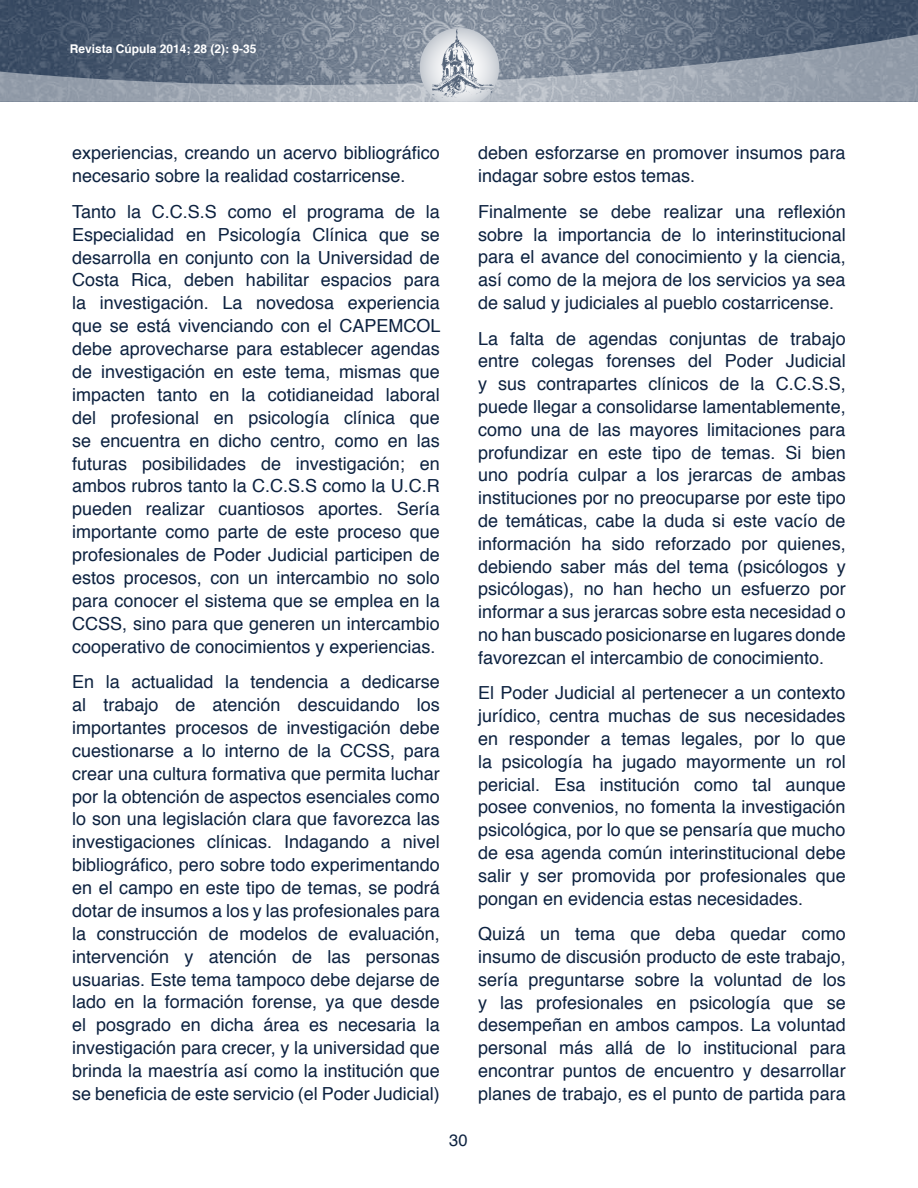
<style>
.page{position:relative;width:918px;height:1188px;background:#fff}
.page>*{position:absolute;margin:0;border:0;box-sizing:border-box;transform-origin:0 0}
.t1{font:18px/23px "Helvetica";color:#0d2240;text-align:justify}
.t2{font:16.5px "Helvetica";color:#0d2240}
.t3{font:700 12px "Helvetica";color:#fff}
</style>
<div class="page">
<img style="left:0;top:0;width:918px;height:34px">
<svg style="left:0;top:34px;width:918px;height:68px;background:#7e8999"></svg>
<svg style="left:420px;top:28px;width:79px;height:74px;background:#c1c6cd"></svg>
<p class="t3" style="left:70px;top:39px;width:188px">Revista Cúpula 2014; 28 (2): 9-35</p>
<p class="t1" style="left:72px;top:142px;width:369px">experiencias, creando un acervo bibliográfico necesario sobre la realidad costarricense.</p>
<p class="t1" style="left:72px;top:201px;width:370px">Tanto la C.C.S.S como el programa de la Especialidad en Psicología Clínica que se desarrolla en conjunto con la Universidad de Costa Rica, deben habilitar espacios para la investigación. La novedosa experiencia que se está vivenciando con el CAPEMCOL debe aprovecharse para establecer agendas de investigación en este tema, mismas que impacten tanto en la cotidianeidad laboral del profesional en psicología clínica que se encuentra en dicho centro, como en las futuras posibilidades de investigación; en ambos rubros tanto la C.C.S.S como la U.C.R pueden realizar cuantiosos aportes. Sería importante como parte de este proceso que profesionales de Poder Judicial participen de estos procesos, con un intercambio no solo para conocer el sistema que se emplea en la CCSS, sino para que generen un intercambio cooperativo de conocimientos y experiencias.</p>
<p class="t1" style="left:72px;top:671px;width:369px">En la actualidad la tendencia a dedicarse al trabajo de atención descuidando los importantes procesos de investigación debe cuestionarse a lo interno de la CCSS, para crear una cultura formativa que permita luchar por la obtención de aspectos esenciales como lo son una legislación clara que favorezca las investigaciones clínicas. Indagando a nivel bibliográfico, pero sobre todo experimentando en el campo en este tipo de temas, se podrá dotar de insumos a los y las profesionales para la construcción de modelos de evaluación, intervención y atención de las personas usuarias. Este tema tampoco debe dejarse de lado en la formación forense, ya que desde el posgrado en dicha área es necesaria la investigación para crecer, y la universidad que brinda la maestría así como la institución que se beneficia de este servicio (el Poder Judicial)</p>
<p class="t1" style="left:478px;top:142px;width:369px">deben esforzarse en promover insumos para indagar sobre estos temas.</p>
<p class="t1" style="left:478px;top:201px;width:369px">Finalmente se debe realizar una reflexión sobre la importancia de lo interinstitucional para el avance del conocimiento y la ciencia, así como de la mejora de los servicios ya sea de salud y judiciales al pueblo costarricense.</p>
<p class="t1" style="left:478px;top:327px;width:369px">La falta de agendas conjuntas de trabajo entre colegas forenses del Poder Judicial y sus contrapartes clínicos de la C.C.S.S, puede llegar a consolidarse lamentablemente, como una de las mayores limitaciones para profundizar en este tipo de temas. Si bien uno podría culpar a los jerarcas de ambas instituciones por no preocuparse por este tipo de temáticas, cabe la duda si este vacío de información ha sido reforzado por quienes, debiendo saber más del tema (psicólogos y psicólogas), no han hecho un esfuerzo por informar a sus jerarcas sobre esta necesidad o no han buscado posicionarse en lugares donde favorezcan el intercambio de conocimiento.</p>
<p class="t1" style="left:478px;top:682px;width:369px">El Poder Judicial al pertenecer a un contexto jurídico, centra muchas de sus necesidades en responder a temas legales, por lo que la psicología ha jugado mayormente un rol pericial. Esa institución como tal aunque posee convenios, no fomenta la investigación psicológica, por lo que se pensaría que mucho de esa agenda común interinstitucional debe salir y ser promovida por profesionales que pongan en evidencia estas necesidades.</p>
<p class="t1" style="left:478px;top:923px;width:369px">Quizá un tema que deba quedar como insumo de discusión producto de este trabajo, sería preguntarse sobre la voluntad de los y las profesionales en psicología que se desempeñan en ambos campos. La voluntad personal más allá de lo institucional para encontrar puntos de encuentro y desarrollar planes de trabajo, es el punto de partida para</p>
<p class="t2" style="left:449px;top:1128px;width:20px">30</p>
</div>
